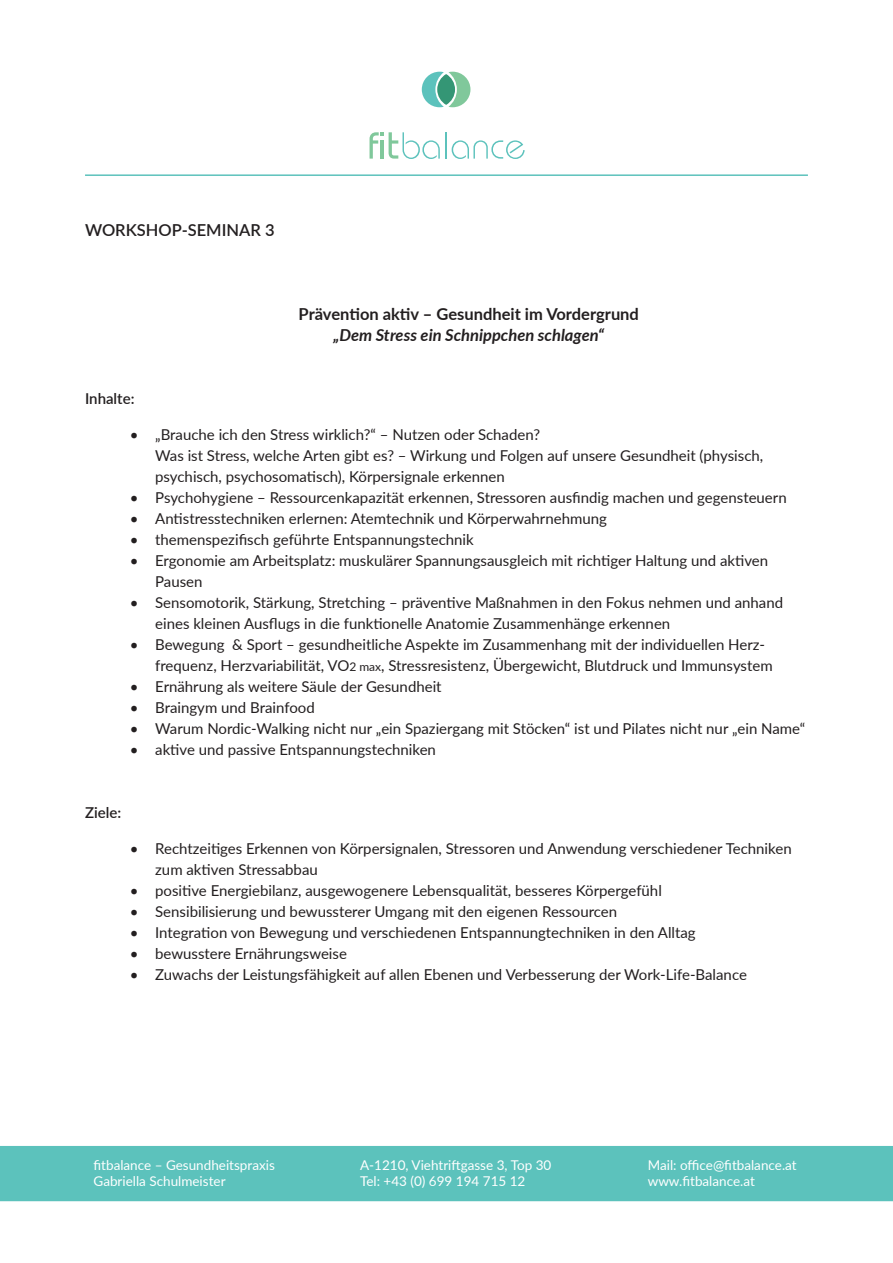
<style>
.page{position:relative;width:893px;height:1263px;background:#fff}
.page>*{position:absolute;margin:0;border:0;box-sizing:border-box;transform-origin:0 0}
.t1{font:700 16.5px "Lato";color:#231f20}
.t2{font:italic 700 16.5px "Lato";color:#231f20}
.t3{font:600 16.5px "Lato";color:#231f20}
.t4{font:15px/21px "Lato";color:#231f20}
.t5{font:600 15px "Lato";color:#231f20}
.t6{font:13.5px/16.5px "Lato";color:#fff}
.s1{font-size:12px}
</style>
<div class="page">
<div style="left:0;top:1146px;width:893px;height:55px;background:#5cc2bc"></div>
<svg style="left:369px;top:71px;width:156px;height:88px"></svg>
<hr style="left:85px;top:174px;width:723px;height:2px;background:#5cc2bc">
<p class="t3" style="left:85px;top:218px;width:191px">WORKSHOP-SEMINAR 3</p>
<p class="t1" style="left:299px;top:302px;width:342px">Prävention aktiv – Gesundheit im Vordergrund</p>
<p class="t2" style="left:333px;top:323px;width:272px">„Dem Stress ein Schnippchen schlagen“</p>
<p class="t5" style="left:85px;top:387px;width:51px">Inhalte:</p>
<p class="t4" style="left:155px;top:423px;width:609px;text-indent:-26px">• „Brauche ich den Stress wirklich?“ – Nutzen oder Schaden?<br>Was ist Stress, welche Arten gibt es? – Wirkung und Folgen auf unsere Gesundheit (physisch, psychisch, psychosomatisch), Körpersignale erkennen</p>
<p class="t4" style="left:130px;top:486px;width:658px">• Psychohygiene – Ressourcenkapazität erkennen, Stressoren ausfindig machen und gegensteuern</p>
<p class="t4" style="left:130px;top:507px;width:479px">• Antistresstechniken erlernen: Atemtechnik und Körperwahrnehmung</p>
<p class="t4" style="left:130px;top:528px;width:346px">• themenspezifisch geführte Entspannungstechnik</p>
<p class="t4" style="left:155px;top:549px;width:614px;text-indent:-26px">• Ergonomie am Arbeitsplatz: muskulärer Spannungsausgleich mit richtiger Haltung und aktiven<br>Pausen</p>
<p class="t4" style="left:155px;top:591px;width:629px;text-indent:-26px">• Sensomotorik, Stärkung, Stretching – präventive Maßnahmen in den Fokus nehmen und anhand eines kleinen Ausflugs in die funktionelle Anatomie Zusammenhänge erkennen</p>
<p class="t4" style="left:155px;top:633px;width:619px;text-indent:-26px">• Bewegung &amp; Sport – gesundheitliche Aspekte im Zusammenhang mit der individuellen Herz&shy;frequenz, Herzvariabilität, VO<span class="s1">2</span> <span class="s1">max</span>, Stressresistenz, Übergewicht, Blutdruck und Immunsystem</p>
<p class="t4" style="left:130px;top:675px;width:313px">• Ernährung als weitere Säule der Gesundheit</p>
<p class="t4" style="left:130px;top:696px;width:187px">• Braingym und Brainfood</p>
<p class="t4" style="left:130px;top:717px;width:677px">• Warum Nordic-Walking nicht nur „ein Spaziergang mit Stöcken“ ist und Pilates nicht nur „ein Name“</p>
<p class="t4" style="left:130px;top:738px;width:308px">• aktive und passive Entspannungstechniken</p>
<p class="t5" style="left:85px;top:801px;width:38px">Ziele:</p>
<p class="t4" style="left:155px;top:837px;width:638px;text-indent:-26px">• Rechtzeitiges Erkennen von Körpersignalen, Stressoren und Anwendung verschiedener Techniken zum aktiven Stressabbau</p>
<p class="t4" style="left:130px;top:879px;width:534px">• positive Energiebilanz, ausgewogenere Lebensqualität, besseres Körpergefühl</p>
<p class="t4" style="left:130px;top:900px;width:489px">• Sensibilisierung und bewussterer Umgang mit den eigenen Ressourcen</p>
<p class="t4" style="left:130px;top:921px;width:567px">• Integration von Bewegung und verschiedenen Entspannungtechniken in den Alltag</p>
<p class="t4" style="left:130px;top:942px;width:219px">• bewusstere Ernährungsweise</p>
<p class="t4" style="left:130px;top:963px;width:619px">• Zuwachs der Leistungsfähigkeit auf allen Ebenen und Verbesserung der Work-Life-Balance</p>
<p class="t6" style="left:94px;top:1156px;width:183px">fitbalance – Gesundheitspraxis<br>Gabriella Schulmeister</p>
<p class="t6" style="left:360px;top:1156px;width:193px">A-1210, Viehtriftgasse 3, Top 30<br>Tel: +43 (0) 699 194 715 12</p>
<p class="t6" style="left:648px;top:1156px;width:150px">Mail: office@fitbalance.at www.fitbalance.at</p>
</div>
